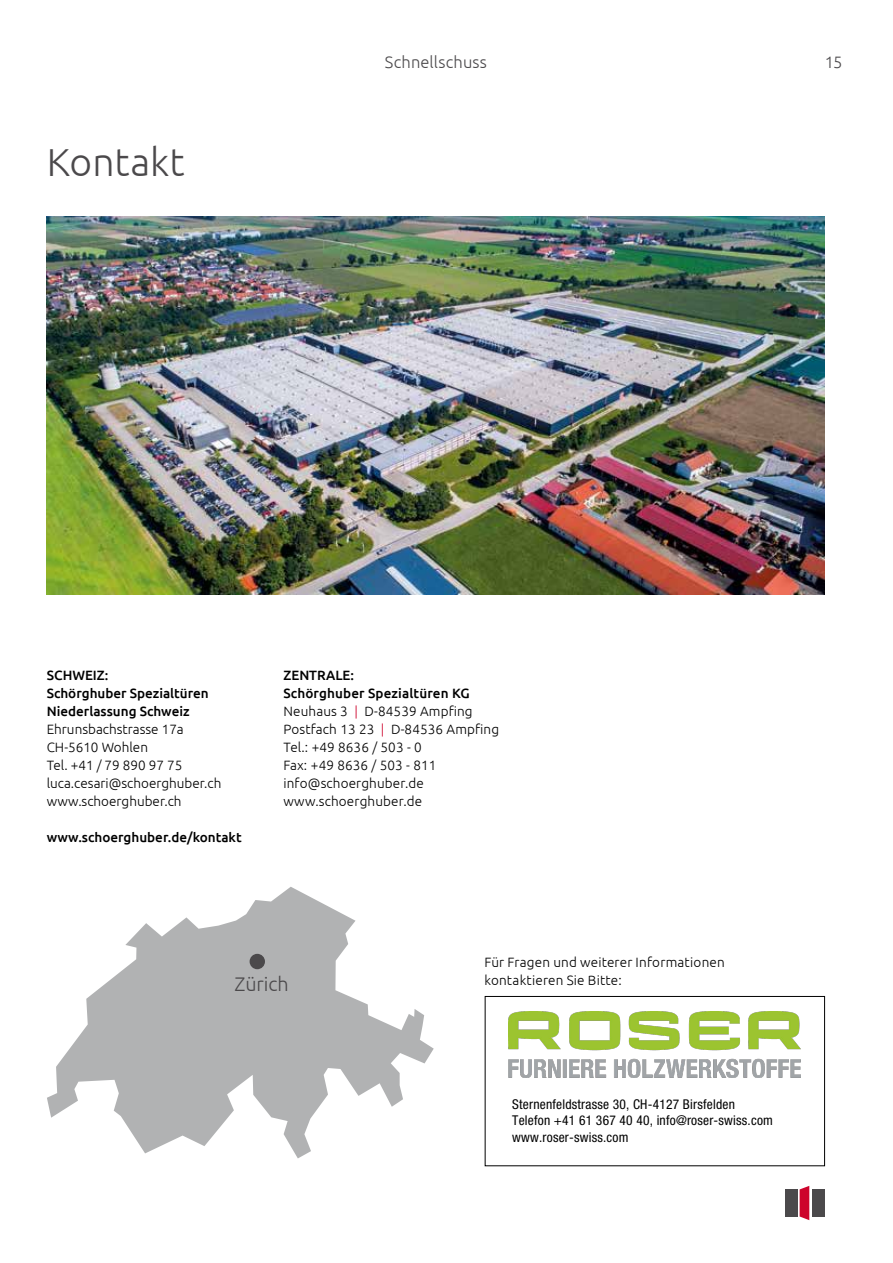
<style>
.page{position:relative;width:893px;height:1263px;background:#fff}
.page>*{position:absolute;margin:0;border:0;box-sizing:border-box;transform-origin:0 0}
.t1{font:300 39px "Ubuntu";color:#4b494b}
.t2{font:300 19.65px "Ubuntu";color:#4b494b}
.t3{font:300 16.5px "Ubuntu";letter-spacing:.005em;color:#4b494b}
.t4{font:300 13.5px/18px "Ubuntu";letter-spacing:.01em;color:#000}
.t5{font:condensed 13.5px/16.2px "Helvetica Neue LT Std";letter-spacing:.015em;color:#000}
.t6{font:500 13.5px/18px "Ubuntu";color:#000}
.s1{font-weight:500}
.s2{color:#cd042c}
</style>
<div class="page">
<svg style="left:47px;top:887px;width:387px;height:271px;fill:#b1b2b3"></svg>
<div style="left:250px;top:954px;width:15px;height:15px;background:#4b494b;border-radius:50%"></div>
<img style="left:47px;top:217px;width:778px;height:378px">
<div style="left:485px;top:996px;width:340px;height:170px;border:1px solid #000"></div>
<div style="left:813px;top:1189px;width:12px;height:27px;background:#4b494b"></div>
<svg style="left:800px;top:1186px;width:9px;height:34px"></svg>
<div style="left:785px;top:1189px;width:12px;height:27px;background:#4b494b"></div>
<img style="left:508px;top:1011px;width:293px;height:67px">
<h1 class="t1" style="left:47px;top:139px;width:139px">Kontakt</h1>
<p class="t3" style="left:385px;top:52px;width:103px">Schnellschuss</p>
<p class="t3" style="left:825px;top:52px;width:19px">15</p>
<p class="t6" style="left:47px;top:666px;width:164px">SCHWEIZ:<br>Schörghuber Spezialtüren<br>Niederlassung Schweiz</p>
<p class="t4" style="left:47px;top:720px;width:176px">Ehrunsbachstrasse 17a<br>CH-5610 Wohlen<br>Tel. +41 / 79 890 97 75 luca.cesari@schoerghuber.ch www.schoerghuber.ch</p>
<p class="t6" style="left:47px;top:828px;width:196px">www.schoerghuber.de/kontakt</p>
<p class="t4" style="left:283px;top:666px;width:217px"><span class="s1">ZENTRALE:<br>Schörghuber Spezialtüren KG<br></span>Neuhaus 3 <span class="s2">|</span> D-84539 Ampfing<br>Postfach 13 23 <span class="s2">|</span> D-84536 Ampfing<br>Tel.: +49 8636 / 503 - 0<br>Fax: +49 8636 / 503 - 811 info@schoerghuber.de www.schoerghuber.de</p>
<h2 class="t2" style="left:234px;top:972px;width:56px">Zürich</h2>
<p class="t4" style="left:484px;top:953px;width:242px">Für Fragen und weiterer Informationen kontaktieren Sie Bitte:</p>
<p class="t5" style="left:512px;top:1096px;width:262px">Sternenfeldstrasse 30, CH-4127 Birsfelden<br>Telefon +41 61 367 40 40, info@roser-swiss.com www.roser-swiss.com</p>
</div>
